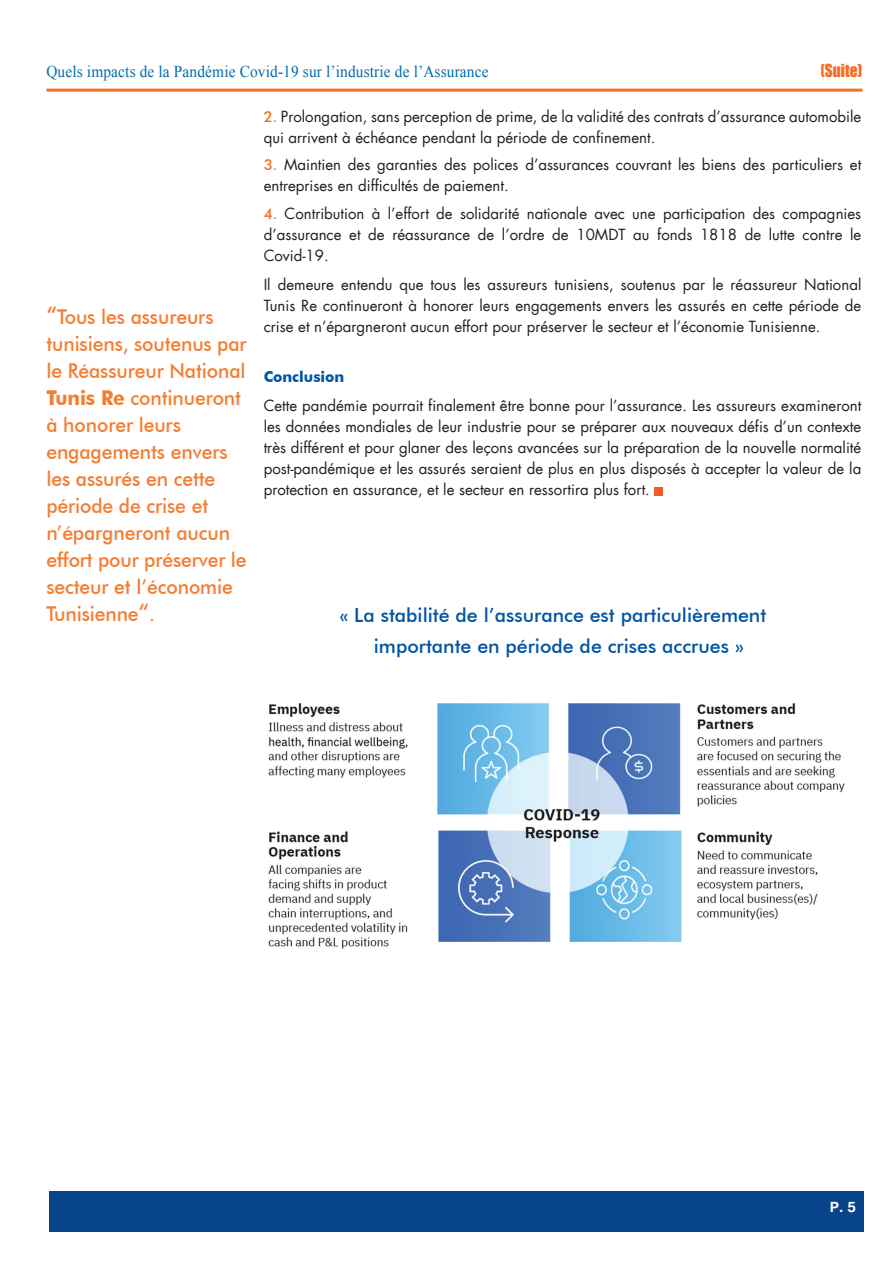
<style>
.page{position:relative;width:889px;height:1285px;background:#fff}
.page>*{position:absolute;margin:0;border:0;box-sizing:border-box;transform-origin:0 0}
.t1{font:500 20.4px/27px "Futura BT";letter-spacing:-.005em;color:#f47d32;scale:.95 1}
.t2{font:500 19.5px/30.5px "Futura BT";color:#0154a6}
.t3{font:700 18px "Tunga";color:#fff}
.t4{font:16.5px "Times New Roman";letter-spacing:.01em;color:#006bac;scale:.93 1}
.t5{font:16.5px "Impact";color:#f36e21;scale:.79 1}
.t6{font:15px/21px "Futura LT";color:#231f20;text-align:justify}
.t7{font:700 15px "Futura BT";color:#0154a6}
.s1{font-size:24px}
.s2{font-weight:700}
.s3{font-family:"Futura BT";font-weight:500;color:#f36e21}
</style>
<div class="page">
<div style="left:49px;top:1191px;width:814px;height:40px;background:#074489"></div>
<div style="left:654px;top:486px;width:9px;height:9px;background:#f25b21"></div>
<hr style="left:46px;top:89px;width:816px;height:3px;background:#f36e21">
<img style="left:268px;top:703px;width:577px;height:246px">
<p class="t4" style="left:46px;top:60px;width:477px">Quels impacts de la Pandémie Covid-19 sur l’industrie de l’Assurance</p>
<p class="t5" style="left:821px;top:57px;width:54px">(Suite)</p>
<p class="t1" style="left:46px;top:302px;width:212px"><span class="s1">“</span>Tous les assureurs tunisiens, soutenus par le Réassureur National<br><span class="s2">Tunis Re</span> continueront à honorer leurs engagements envers les assurés en cette période de crise et n’épargneront aucun effort pour préserver le secteur et l’économie<br>Tunisienne<span class="s1">“</span>.</p>
<p class="t6" style="left:264px;top:106px;width:599px"><span class="s3">2.</span> Prolongation, sans perception de prime, de la validité des contrats d’assurance automobile qui arrivent à échéance pendant la période de confinement.</p>
<p class="t6" style="left:264px;top:154px;width:599px"><span class="s3">3.</span> Maintien des garanties des polices d’assurances couvrant les biens des particuliers et entreprises en difficultés de paiement.</p>
<p class="t6" style="left:264px;top:203px;width:599px"><span class="s3">4.</span> Contribution à l’effort de solidarité nationale avec une participation des compagnies d’assurance et de réassurance de l’ordre de 10MDT au fonds 1818 de lutte contre le Covid-19.</p>
<p class="t6" style="left:264px;top:274px;width:599px">Il demeure entendu que tous les assureurs tunisiens, soutenus par le réassureur National Tunis Re continueront à honorer leurs engagements envers les assurés en cette période de crise et n’épargneront aucun effort pour préserver le secteur et l’économie Tunisienne.</p>
<p class="t7" style="left:264px;top:367px;width:82px">Conclusion</p>
<p class="t6" style="left:264px;top:395px;width:599px">Cette pandémie pourrait finalement être bonne pour l’assurance. Les assureurs examineront les données mondiales de leur industrie pour se préparer aux nouveaux défis d’un contexte très différent et pour glaner des leçons avancées sur la préparation de la nouvelle normalité post-pandémique et les assurés seraient de plus en plus disposés à accepter la valeur de la protection en assurance, et le secteur en ressortira plus fort.</p>
<h2 class="t2" style="left:374px;top:599px;width:394px;text-indent:-34px">« La stabilité de l’assurance est particulièrement importante en période de crises accrues »</h2>
<p class="t3" style="left:829px;top:1195px;width:28px">P. 5</p>
</div>
